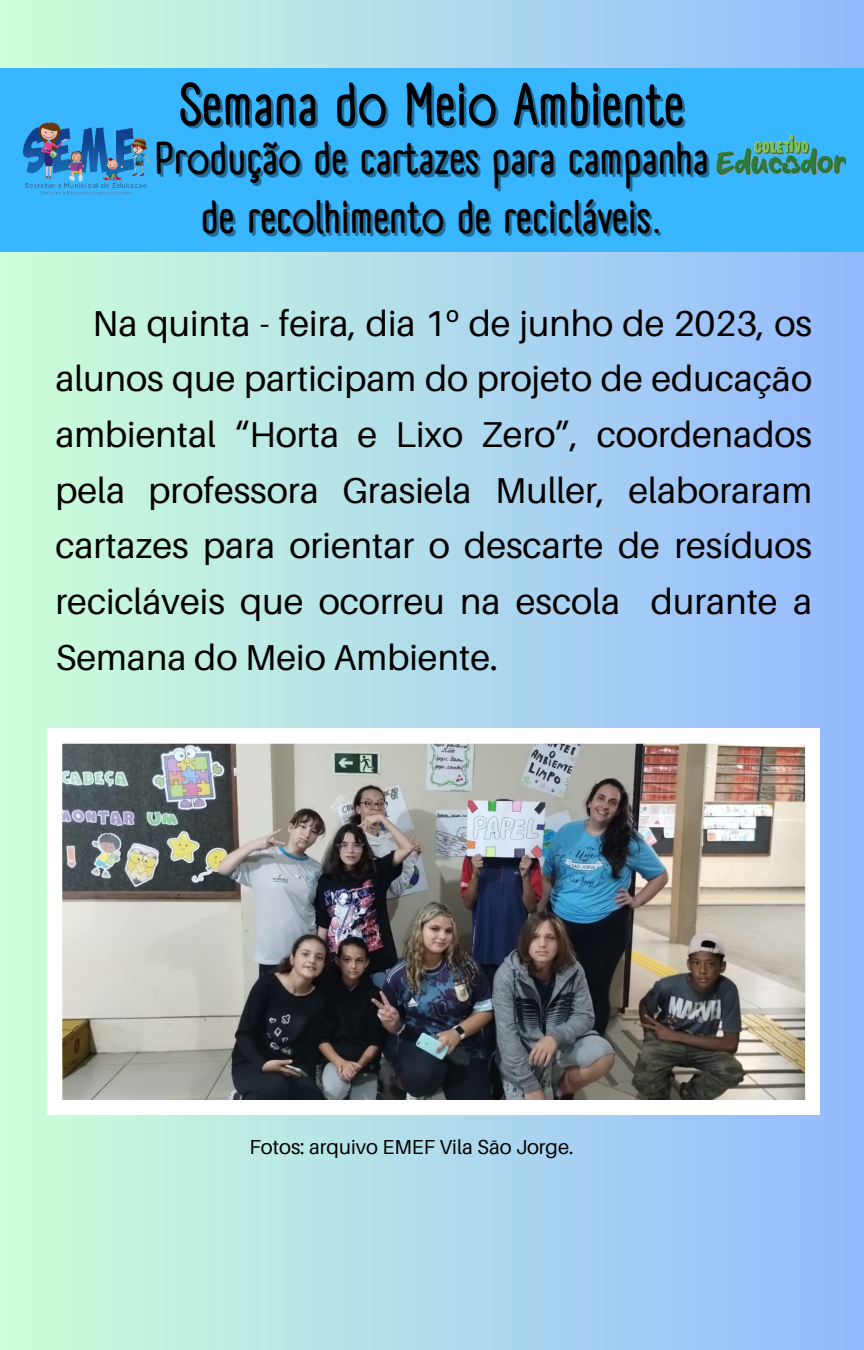
<style>
.page{position:relative;width:864px;height:1350px;background:#fff}
.page>*{position:absolute;margin:0;border:0;box-sizing:border-box;transform-origin:0 0}
.t1{font:700 58.5px "A Day Without Sun Text";color:#000}
.t2{font:700 45px "A Day Without Sun Text";color:#000}
.t3{font:36px/55.8px "Aileron";color:#000;text-align:justify}
.t4{font:20.25px "Aileron";color:#000}
.s1{font-family:"Noto Sans"}
</style>
<div class="page">
<div style="left:0;top:0;width:864px;height:1350px;background:linear-gradient(to right,#cdffd8,#95baff)"></div>
<img style="left:47px;top:729px;width:773px;height:386px">
<div style="left:0;top:68px;width:864px;height:183px;background:#38b6ff"></div>
<img style="left:716px;top:133px;width:130px;height:43px">
<img style="left:22px;top:122px;width:129px;height:73px">
<p class="t1" style="left:179px;top:69px;width:507px">Semana do Meio Ambiente</p>
<p class="t2" style="left:155px;top:131px;width:556px">Produção de cartazes para campanha</p>
<p class="t2" style="left:201px;top:190px;width:463px">de recolhimento de recicláveis.</p>
<p class="t3" style="left:55px;top:294px;width:758px;text-indent:37px">Na quinta - feira, dia 1<span class="s1">º</span> de junho de 2023, os alunos que participam do projeto de educação ambiental “Horta e Lixo Zero”, coordenados pela professora Grasiela Muller, elaboraram cartazes para orientar o descarte de resíduos recicláveis que ocorreu na escola durante a Semana do Meio Ambiente.</p>
<p class="t4" style="left:249px;top:1134px;width:326px">Fotos: arquivo EMEF Vila São Jorge.</p>
</div>
